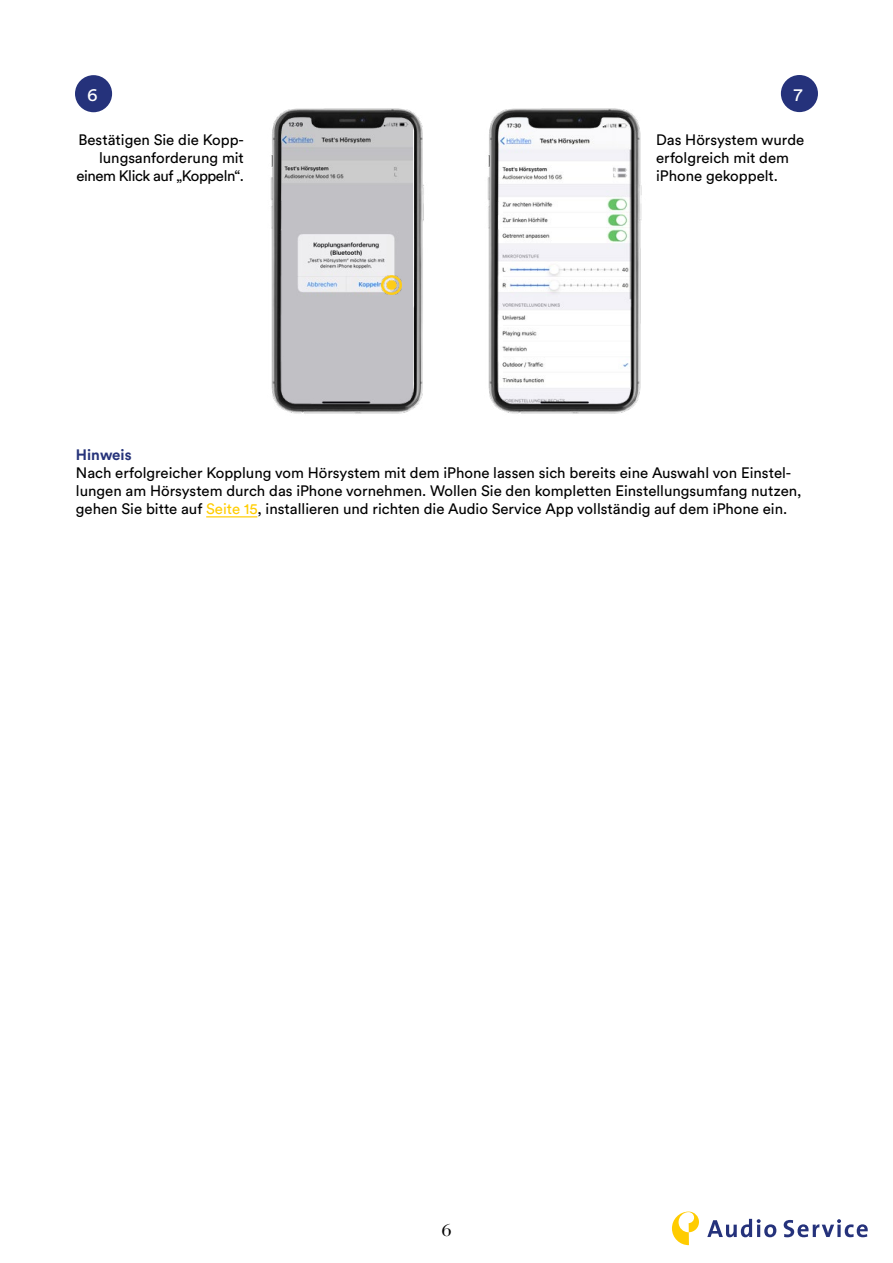
<style>
.page{position:relative;width:893px;height:1263px;background:#fff}
.page>*{position:absolute;margin:0;border:0;box-sizing:border-box;transform-origin:0 0}
.t1{font:18px "Circular Pro";color:#fff}
.t2{font:18px "Chronicle Display";color:#000}
.t3{font:15px/18px "Circular Pro";color:#000}
.t4{font:700 15px "Circular Pro";color:#26337a}
.s1{color:#ffcd00}
</style>
<div class="page">
<svg style="left:672px;top:1211px;width:27px;height:34px"></svg>
<svg style="left:707px;top:1219px;width:69px;height:18px"></svg>
<svg style="left:784px;top:1219px;width:84px;height:18px"></svg>
<img style="left:270px;top:108px;width:154px;height:306px">
<div style="left:781px;top:75px;width:37px;height:37px;background:#25327b;border-radius:50%"></div>
<div style="left:75px;top:75px;width:37px;height:37px;background:#25327b;border-radius:50%"></div>
<hr style="left:206px;top:516px;width:51px;height:1px;background:#ffcd00">
<img style="left:487px;top:108px;width:155px;height:306px">
<img style="left:382px;top:275px;width:19px;height:19px">
<p class="t1" style="left:87px;top:83px;width:12px">6</p>
<p class="t3" style="left:76px;top:130px;width:169px;text-align:right">Bestätigen Sie die Kopp&shy;lungsanforderung mit einem Klick auf „Koppeln“.</p>
<p class="t1" style="left:794px;top:82px;width:10px">7</p>
<p class="t3" style="left:656px;top:130px;width:150px">Das Hörsystem wurde erfolgreich mit dem iPhone gekoppelt.</p>
<p class="t4" style="left:76px;top:444px;width:57px">Hinweis</p>
<p class="t3" style="left:76px;top:463px;width:727px">Nach erfolgreicher Kopplung vom Hörsystem mit dem iPhone lassen sich bereits eine Auswahl von Einstel&shy;lungen am Hörsystem durch das iPhone vornehmen. Wollen Sie den kompletten Einstellungsumfang nutzen, gehen Sie bitte auf <span class="s1">Seite 15</span>, installieren und richten die Audio Service App vollständig auf dem iPhone ein.</p>
<p class="t2" style="left:441px;top:1216px;width:12px">6</p>
</div>
